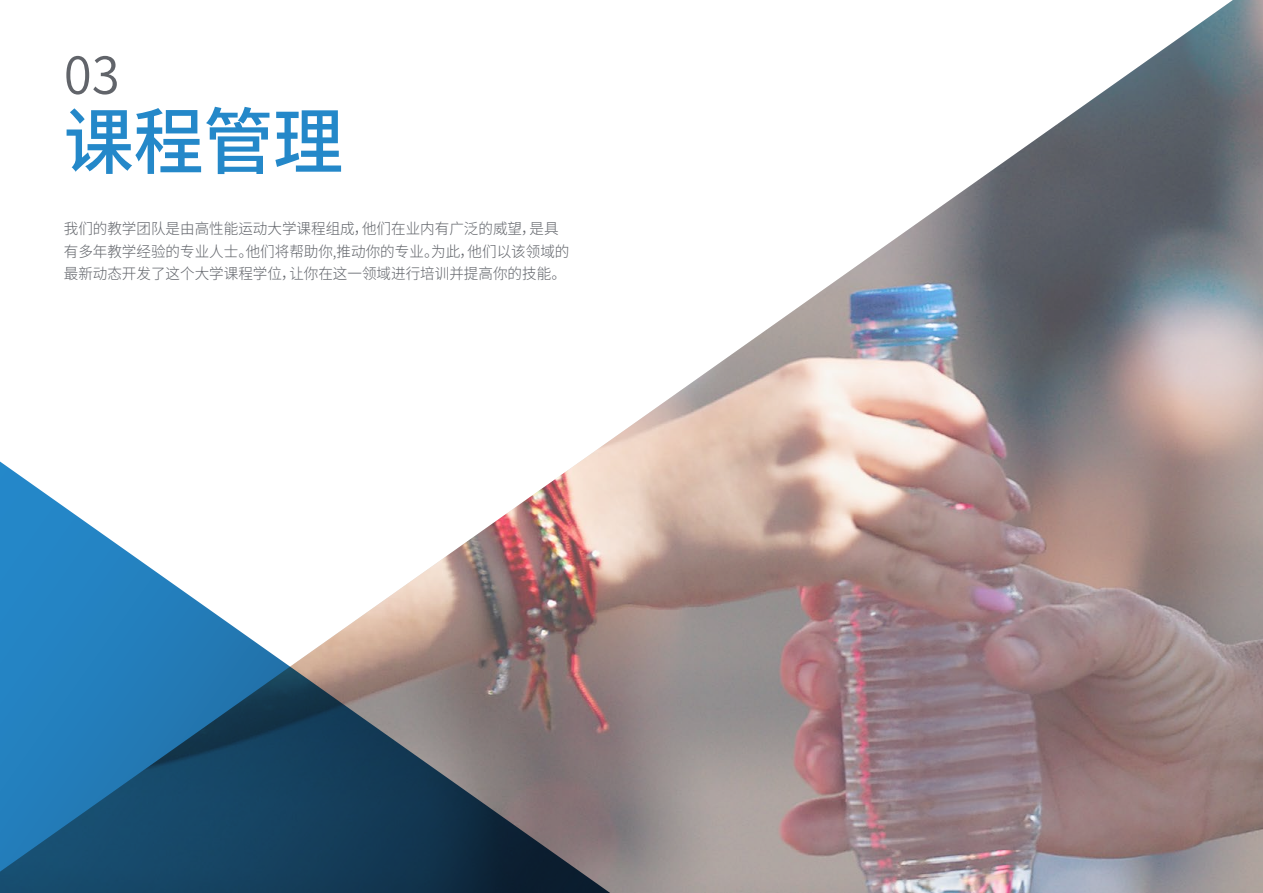
<style>
.page{position:relative;width:1263px;height:893px;background:#fff}
.page>*{position:absolute;margin:0;border:0;box-sizing:border-box;transform-origin:0 0}
.t1{font:500 72px "Source Han Sans CN";color:#2488c9}
.t2{font:52.5px "Source Han Sans CN";color:#61646a}
.t3{font:300 15px/22.5px "Source Han Sans CN";color:#61646a}
</style>
<div class="page">
<img style="left:602px;top:0;width:661px;height:893px">
<svg style="left:0;top:446px;width:640px;height:447px"></svg>
<h2 class="t2" style="left:64px;top:45px;width:57px">03</h2>
<h1 class="t1" style="left:64px;top:101px;width:281px">课程管理</h1>
<p class="t3" style="left:64px;top:218px;width:507px">我们的教学团队是由高性能运动大学课程组成，他们在业内有广泛的威望，是具有多年教学经验的专业人士。他们将帮助你,推动你的专业。为此，他们以该领域的最新动态开发了这个大学课程学位，让你在这一领域进行培训并提高你的技能。</p>
</div>
